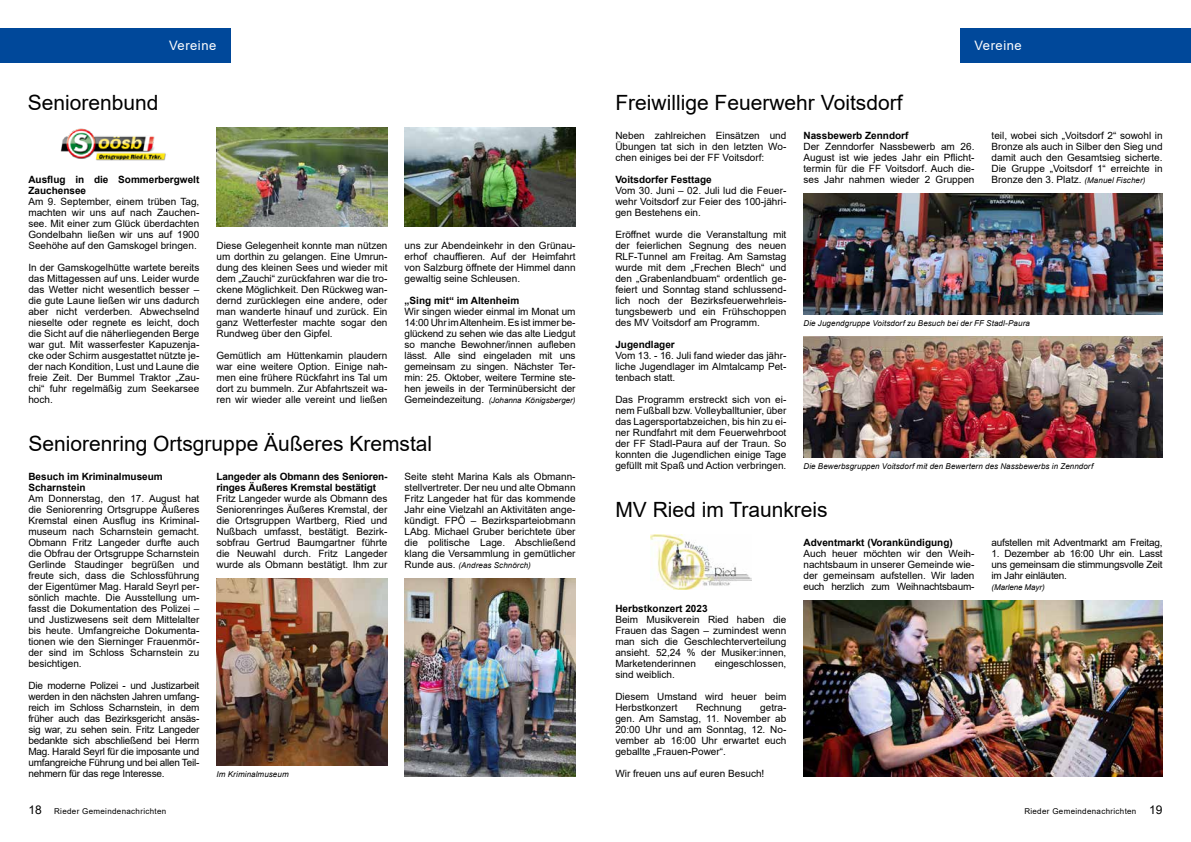
<style>
.page{position:relative;width:1191px;height:842px;background:#fff}
.page>*{position:absolute;margin:0;border:0;box-sizing:border-box;transform-origin:0 0}
.t1{font:21px "Arial";color:#000}
.t2{font:13px "Arial";letter-spacing:.04em;color:#fff}
.t3{font:12px "Arial";color:#000}
.t4{font:10px/11px "Arial";color:#000;text-align:justify}
.t5{font:700 10px/11px "Arial";color:#000}
.t6{font:10px "Arial";letter-spacing:-.02em;color:#000}
.t7{font:italic 8px "Arial";letter-spacing:.01em;color:#000}
.t8{font:8px "Arial";letter-spacing:.04em;color:#000}
.t9{font:italic 8px "Arial";letter-spacing:-.01em;color:#000}
.s1{font-style:normal;font-size:10px}
.s2{font-style:italic;font-size:8px}
.s3{font-size:12px}
</style>
<div class="page">
<div style="left:0;top:28px;width:230px;height:34px;background:#00489a"></div>
<div style="left:960px;top:28px;width:231px;height:34px;background:#00489a"></div>
<img style="left:60px;top:128px;width:106px;height:32px">
<img style="left:216px;top:128px;width:171px;height:98px">
<img style="left:404px;top:128px;width:171px;height:98px">
<img style="left:404px;top:578px;width:171px;height:198px">
<img style="left:216px;top:578px;width:171px;height:187px">
<img style="left:803px;top:193px;width:359px;height:122px">
<img style="left:803px;top:336px;width:359px;height:121px">
<img style="left:650px;top:534px;width:101px;height:55px">
<img style="left:803px;top:600px;width:359px;height:176px">
<h2 class="t2" style="left:169px;top:37px;width:49px">Vereine</h2>
<h2 class="t2" style="left:974px;top:37px;width:49px">Vereine</h2>
<h1 class="t1" style="left:28px;top:88px;width:132px">Seniorenbund</h1>
<h1 class="t1" style="left:615px;top:88px;width:289px">Freiwillige Feuerwehr Voitsdorf</h1>
<p class="t5" style="left:28px;top:174px;width:173px">Ausflug in die Sommerbergwelt<br>Zauchensee</p>
<p class="t4" style="left:28px;top:195px;width:173px">Am 9. September, einem trüben Tag, machten wir uns auf nach Zauchen&shy;see. Mit einer zum Glück überdachten Gondelbahn ließen wir uns auf 1900<br>Seehöhe auf den Gamskogel bringen.</p>
<p class="t4" style="left:28px;top:261px;width:173px">In der Gamskogelhütte wartete bereits das Mittagessen auf uns. Leider wurde das Wetter nicht wesentlich besser – die gute Laune ließen wir uns dadurch aber nicht verderben. Abwechselnd nieselte oder regnete es leicht, doch die Sicht auf die näherliegenden Berge war gut. Mit wasserfester Kapuzenja&shy;cke oder Schirm ausgestattet nützte je&shy;der nach Kondition, Lust und Laune die freie Zeit. Der Bummel Traktor „Zau&shy;chi“ fuhr regelmäßig zum Seekarsee hoch.</p>
<p class="t4" style="left:216px;top:239px;width:173px">Diese Gelegenheit konnte man nützen um dorthin zu gelangen. Eine Umrun&shy;dung des kleinen Sees und wieder mit dem „Zauchi“ zurückfahren war die tro&shy;ckene Möglichkeit. Den Rückweg wan&shy;dernd zurücklegen eine andere, oder man wanderte hinauf und zurück. Ein ganz Wetterfester machte sogar den Rundweg über den Gipfel.</p>
<p class="t4" style="left:216px;top:349px;width:173px">Gemütlich am Hüttenkamin plaudern war eine weitere Option. Einige nah&shy;men eine frühere Rückfahrt ins Tal um dort zu bummeln. Zur Abfahrtszeit wa&shy;ren wir wieder alle vereint und ließen</p>
<p class="t4" style="left:404px;top:239px;width:173px">uns zur Abendeinkehr in den Grünau&shy;erhof chauffieren. Auf der Heimfahrt von Salzburg öffnete der Himmel dann gewaltig seine Schleusen.</p>
<p class="t5" style="left:404px;top:295px;width:116px">„Sing mit“ im Altenheim</p>
<p class="t4" style="left:404px;top:305px;width:173px">Wir singen wieder einmal im Monat um 14:00 Uhr im Altenheim. Es ist immer be&shy;glückend zu sehen wie das alte Liedgut so manche Bewohner/innen aufleben lässt. Alle sind eingeladen mit uns gemeinsam zu singen. Nächster Ter&shy;min: 25. Oktober, weitere Termine ste&shy;hen jeweils in der Terminübersicht der</p>
<p class="t7" style="left:404px;top:395px;width:173px"><span class="s1">Gemeindezeitung.</span> (Johanna Königsberger)</p>
<h1 class="t1" style="left:28px;top:429px;width:405px">Seniorenring Ortsgruppe Äußeres Kremstal</h1>
<p class="t5" style="left:216px;top:471px;width:173px">Langeder als Obmann des Senioren&shy;ringes Äußeres Kremstal bestätigt</p>
<p class="t4" style="left:216px;top:492px;width:173px">Fritz Langeder wurde als Obmann des Seniorenringes Äußeres Kremstal, der die Ortsgruppen Wartberg, Ried und Nußbach umfasst, bestätigt. Bezirk&shy;sobfrau Gertrud Baumgartner führte die Neuwahl durch. Fritz Langeder wurde als Obmann bestätigt. Ihm zur</p>
<p class="t4" style="left:404px;top:470px;width:173px">Seite steht Marina Kals als Obmann&shy;stellvertreter. Der neu und alte Obmann Fritz Langeder hat für das kommende Jahr eine Vielzahl an Aktivitäten ange&shy;kündigt. FPÖ – Bezirksparteiobmann LAbg. Michael Gruber berichtete über die politische Lage. Abschließend klang die Versammlung in gemütlicher</p>
<p class="t7" style="left:404px;top:560px;width:128px"><span class="s1">Runde aus.</span> (Andreas Schnörch)</p>
<p class="t5" style="left:28px;top:471px;width:136px">Besuch im Kriminalmuseum<br>Scharnstein</p>
<p class="t4" style="left:28px;top:492px;width:173px">Am Donnerstag, den 17. August hat die Seniorenring Ortsgruppe Äußeres Kremstal einen Ausflug ins Kriminal&shy;museum nach Scharnstein gemacht.<br>Obmann Fritz Langeder durfte auch die Obfrau der Ortsgruppe Scharnstein Gerlinde Staudinger begrüßen und freute sich, dass die Schlossführung der Eigentümer Mag. Harald Seyrl per&shy;sönlich machte. Die Ausstellung um&shy;fasst die Dokumentation des Polizei – und Justizwesens seit dem Mittelalter bis heute. Umfangreiche Dokumenta&shy;tionen wie den Sierninger Frauenmör&shy;der sind im Schloss Scharnstein zu besichtigen.</p>
<p class="t4" style="left:28px;top:679px;width:173px">Die moderne Polizei - und Justizarbeit werden in den nächsten Jahren umfang&shy;reich im Schloss Scharnstein, in dem früher auch das Bezirksgericht ansäs&shy;sig war, zu sehen sein. Fritz Langeder bedankte sich abschließend bei Herrn Mag. Harald Seyrl für die imposante und umfangreiche Führung und bei allen Teil&shy;nehmern für das rege Interesse.</p>
<p class="t7" style="left:216px;top:769px;width:74px">Im Kriminalmuseum</p>
<p class="t4" style="left:615px;top:129px;width:173px">Neben zahlreichen Einsätzen und Übungen tat sich in den letzten Wo&shy;chen einiges bei der FF Voitsdorf:</p>
<p class="t5" style="left:615px;top:174px;width:98px">Voitsdorfer Festtage</p>
<p class="t4" style="left:615px;top:184px;width:173px">Vom 30. Juni – 02. Juli lud die Feuer&shy;wehr Voitsdorf zur Feier des 100-jähri&shy;gen Bestehens ein.</p>
<p class="t4" style="left:615px;top:228px;width:173px">Eröffnet wurde die Veranstaltung mit der feierlichen Segnung des neuen RLF-Tunnel am Freitag. Am Samstag wurde mit dem „Frechen Blech“ und den „Grabenlandbuam“ ordentlich ge&shy;feiert und Sonntag stand schlussend&shy;lich noch der Bezirksfeuerwehrleis&shy;tungsbewerb und ein Frühschoppen des MV Voitsdorf am Programm.</p>
<p class="t5" style="left:615px;top:339px;width:61px">Jugendlager</p>
<p class="t4" style="left:615px;top:349px;width:173px">Vom 13. - 16. Juli fand wieder das jähr&shy;liche Jugendlager im Almtalcamp Pet&shy;tenbach statt.</p>
<p class="t4" style="left:615px;top:393px;width:173px">Das Programm erstreckt sich von ei&shy;nem Fußball bzw. Volleyballtunier, über das Lagersportabzeichen, bis hin zu ei&shy;ner Rundfahrt mit dem Feuerwehrboot der FF Stadl-Paura auf der Traun. So konnten die Jugendlichen einige Tage gefüllt mit Spaß und Action verbringen.</p>
<p class="t5" style="left:803px;top:130px;width:107px">Nassbewerb Zenndorf</p>
<p class="t4" style="left:803px;top:140px;width:173px">Der Zenndorfer Nassbewerb am 26.<br>August ist wie jedes Jahr ein Pflicht&shy;termin für die FF Voitsdorf. Auch die&shy;ses Jahr nahmen wieder 2 Gruppen</p>
<p class="t4" style="left:991px;top:129px;width:173px">teil, wobei sich „Voitsdorf 2“ sowohl in Bronze als auch in Silber den Sieg und damit auch den Gesamtsieg sicherte.<br>Die Gruppe „Voitsdorf 1“ erreichte in Bronze den 3. Platz. <span class="s2">(Manuel Fischer)</span></p>
<p class="t7" style="left:803px;top:318px;width:228px">Die Jugendgruppe Voitsdorf zu Besuch bei der FF Stadl-Paura</p>
<p class="t7" style="left:803px;top:461px;width:291px">Die Bewerbsgruppen Voitsdorf mit den Bewertern des Nassbewerbs in Zenndorf</p>
<h1 class="t1" style="left:615px;top:495px;width:214px">MV Ried im Traunkreis</h1>
<p class="t5" style="left:803px;top:537px;width:151px">Adventmarkt (Vorankündigung)</p>
<p class="t4" style="left:803px;top:547px;width:173px">Auch heuer möchten wir den Weih&shy;nachtsbaum in unserer Gemeinde wie&shy;der gemeinsam aufstellen. Wir laden euch herzlich zum Weihnachtsbaum-</p>
<p class="t5" style="left:615px;top:603px;width:94px">Herbstkonzert 2023</p>
<p class="t4" style="left:615px;top:613px;width:173px">Beim Musikverein Ried haben die Frauen das Sagen – zumindest wenn man sich die Geschlechterverteilung ansieht. 52,24 % der Musiker:innen, Marketenderinnen</p>
<p class="t4" style="left:714px;top:657px;width:73px">eingeschlossen,</p>
<p class="t4" style="left:615px;top:668px;width:61px">sind weiblich.</p>
<p class="t4" style="left:615px;top:690px;width:173px">Diesem Umstand wird heuer beim<br>Herbstkonzert</p>
<p class="t4" style="left:696px;top:701px;width:47px">Rechnung</p>
<p class="t4" style="left:615px;top:701px;width:173px;text-indent:145px">getra&shy;gen. Am Samstag, 11. November ab 20:00 Uhr und am Sonntag, 12. No&shy;vember ab 16:00 Uhr erwartet euch geballte „Frauen-Power“.</p>
<p class="t4" style="left:615px;top:767px;width:150px">Wir freuen uns auf euren Besuch!</p>
<p class="t6" style="left:991px;top:535px;width:173px">aufstellen mit Adventmarkt am Freitag,</p>
<p class="t4" style="left:991px;top:547px;width:173px">1. Dezember ab 16:00 Uhr ein. Lasst uns gemeinsam die stimmungsvolle Zeit im Jahr einläuten.</p>
<p class="t9" style="left:991px;top:582px;width:55px">(Marlene Mayr)</p>
<p class="t3" style="left:28px;top:801px;width:15px">18</p>
<p class="t8" style="left:54px;top:805px;width:114px">Rieder Gemeindenachrichten</p>
<p class="t8" style="left:1024px;top:805px;width:140px">Rieder Gemeindenachrichten <span class="s3">19</span></p>
</div>
